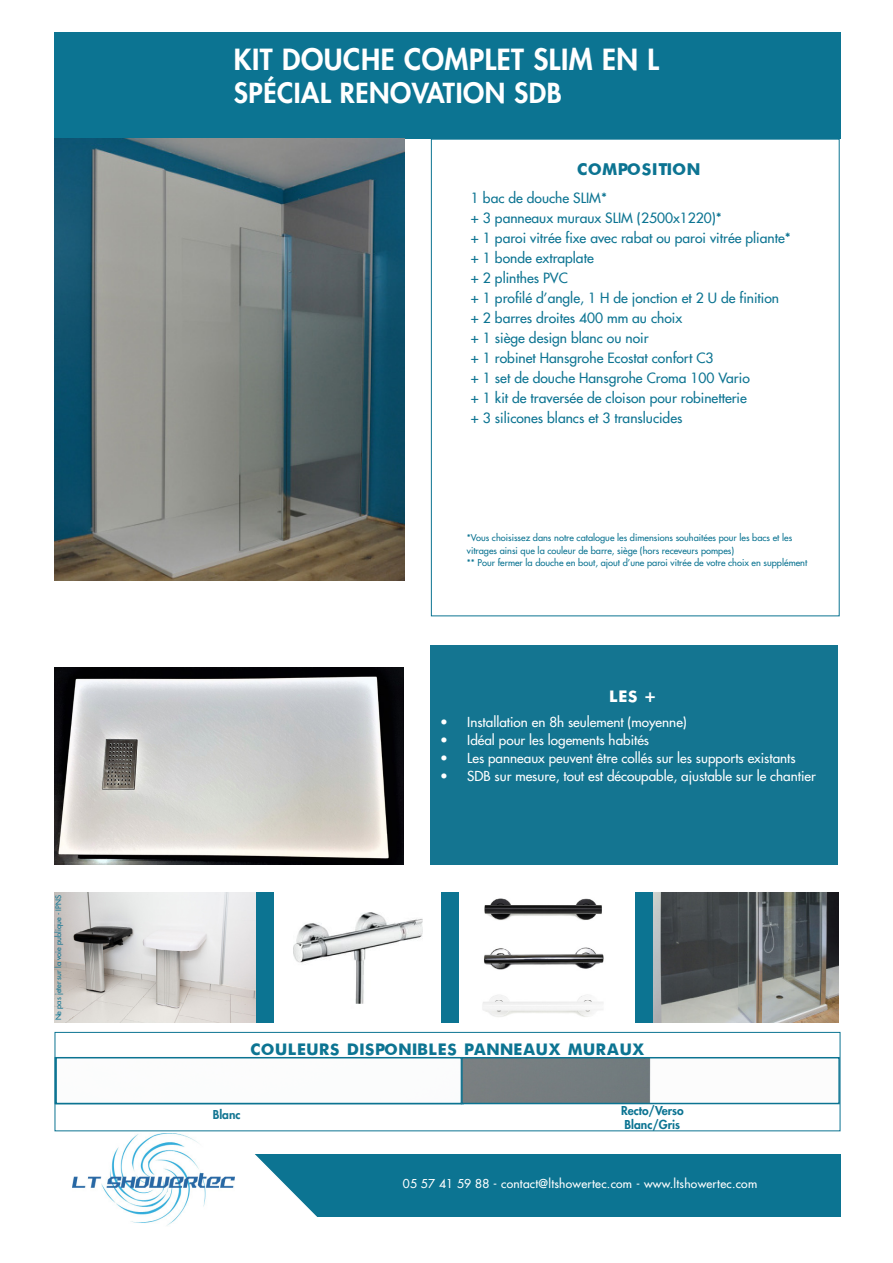
<style>
.page{position:relative;width:893px;height:1263px;background:#fff}
.page>*{position:absolute;margin:0;border:0;box-sizing:border-box;transform-origin:0 0}
.t1{font:800 28.5px "Futura";letter-spacing:.02em;color:#fff}
.t2{font:800 27px "Futura";letter-spacing:.02em;color:#fff}
.t3{font:700 18.45px "Futura";color:#0c7492}
.t4{font:700 18px "Futura";color:#0c7492}
.t5{font:700 18px "Futura";color:#fff}
.t6{font:500 13.8px/20px "Futura";color:#0c7492}
.t7{font:500 13.5px "Futura";color:#fff}
.t8{font:500 12px "Futura";letter-spacing:.02em;color:#fff}
.t9{font:800 12px/14.4px "Futura";color:#0c7492;text-align:center}
.t10{font:800 12px "Futura";color:#127592}
.t11{font:500 9.3px/12.3px "Futura";color:#0c7492}
.t12{font:500 7.5px "Futura";color:#0c7492}
</style>
<div class="page">
<div style="left:55px;top:1032px;width:785px;height:99px;border:1px solid #0c7492"></div>
<img style="left:483px;top:898px;width:121px;height:119px">
<div style="left:430px;top:645px;width:408px;height:219px;background:#147591"></div>
<img style="left:55px;top:892px;width:202px;height:130px">
<img style="left:650px;top:892px;width:189px;height:131px">
<div style="left:56px;top:1155px;width:785px;height:62px;background:#0c7492"></div>
<svg style="left:56px;top:1154px;width:262px;height:63px"></svg>
<div style="left:55px;top:32px;width:786px;height:107px;background:#0c7492"></div>
<img style="left:73px;top:1133px;width:161px;height:93px">
<div style="left:257px;top:892px;width:17px;height:130px;background:#0c7492"></div>
<div style="left:441px;top:892px;width:18px;height:130px;background:#0c7492"></div>
<div style="left:635px;top:892px;width:17px;height:130px;background:#0c7492"></div>
<img style="left:293px;top:912px;width:129px;height:92px">
<img style="left:55px;top:139px;width:349px;height:442px">
<img style="left:54px;top:668px;width:349px;height:196px">
<div style="left:464px;top:1060px;width:187px;height:41px;background:#757d7f"></div>
<div style="left:55px;top:1057px;width:407px;height:47px;border:2px solid #0c7492"></div>
<div style="left:461px;top:1057px;width:379px;height:47px;border:2px solid #0c7492"></div>
<p class="t12" style="left:54px;top:1020px;width:127px;rotate:-90deg">Ne pas jeter sur la voie publique - IPNS</p>
<h1 class="t1" style="left:234px;top:42px;width:427px">KIT DOUCHE COMPLET SLIM EN L</h1>
<h2 class="t2" style="left:234px;top:76px;width:329px">SPÉCIAL RENOVATION SDB</h2>
<h3 class="t3" style="left:577px;top:160px;width:125px">COMPOSITION</h3>
<p class="t6" style="left:471px;top:188px;width:321px">1 bac de douche SLIM*<br>+ 3 panneaux muraux SLIM (2500x1220)*<br>+ 1 paroi vitrée fixe avec rabat ou paroi vitrée pliante* + 1 bonde extraplate<br>+ 2 plinthes PVC<br>+ 1 profilé d’angle, 1 H de jonction et 2 U de finition<br>+ 2 barres droites 400 mm au choix<br>+ 1 siège design blanc ou noir<br>+ 1 robinet Hansgrohe Ecostat confort C3<br>+ 1 set de douche Hansgrohe Croma 100 Vario<br>+ 1 kit de traversée de cloison pour robinetterie<br>+ 3 silicones blancs et 3 translucides</p>
<p class="t11" style="left:467px;top:532px;width:342px">*Vous choisissez dans notre catalogue les dimensions souhaitées pour les bacs et les vitrages ainsi que la couleur de barre, siège (hors receveurs pompes)<br>** Pour fermer la douche en bout, ajout d’une paroi vitrée de votre choix en supplément</p>
<h3 class="t5" style="left:609px;top:687px;width:49px">LES +</h3>
<p class="t7" style="left:440px;top:714px;width:248px">• Installation en 8h seulement (moyenne)</p>
<p class="t7" style="left:440px;top:732px;width:210px">• Idéal pour les logements habités</p>
<p class="t7" style="left:440px;top:750px;width:357px">• Les panneaux peuvent être collés sur les supports existants</p>
<p class="t7" style="left:440px;top:768px;width:377px">• SDB sur mesure, tout est découpable, ajustable sur le chantier</p>
<h3 class="t4" style="left:250px;top:1040px;width:396px">COULEURS DISPONIBLES PANNEAUX MURAUX</h3>
<p class="t10" style="left:213px;top:1107px;width:29px">Blanc</p>
<p class="t9" style="left:621px;top:1103px;width:64px">Recto/Verso<br>Blanc/Gris</p>
<p class="t8" style="left:403px;top:1176px;width:356px">05 57 41 59 88 - contact@ltshowertec.com - www.ltshowertec.com</p>
</div>
